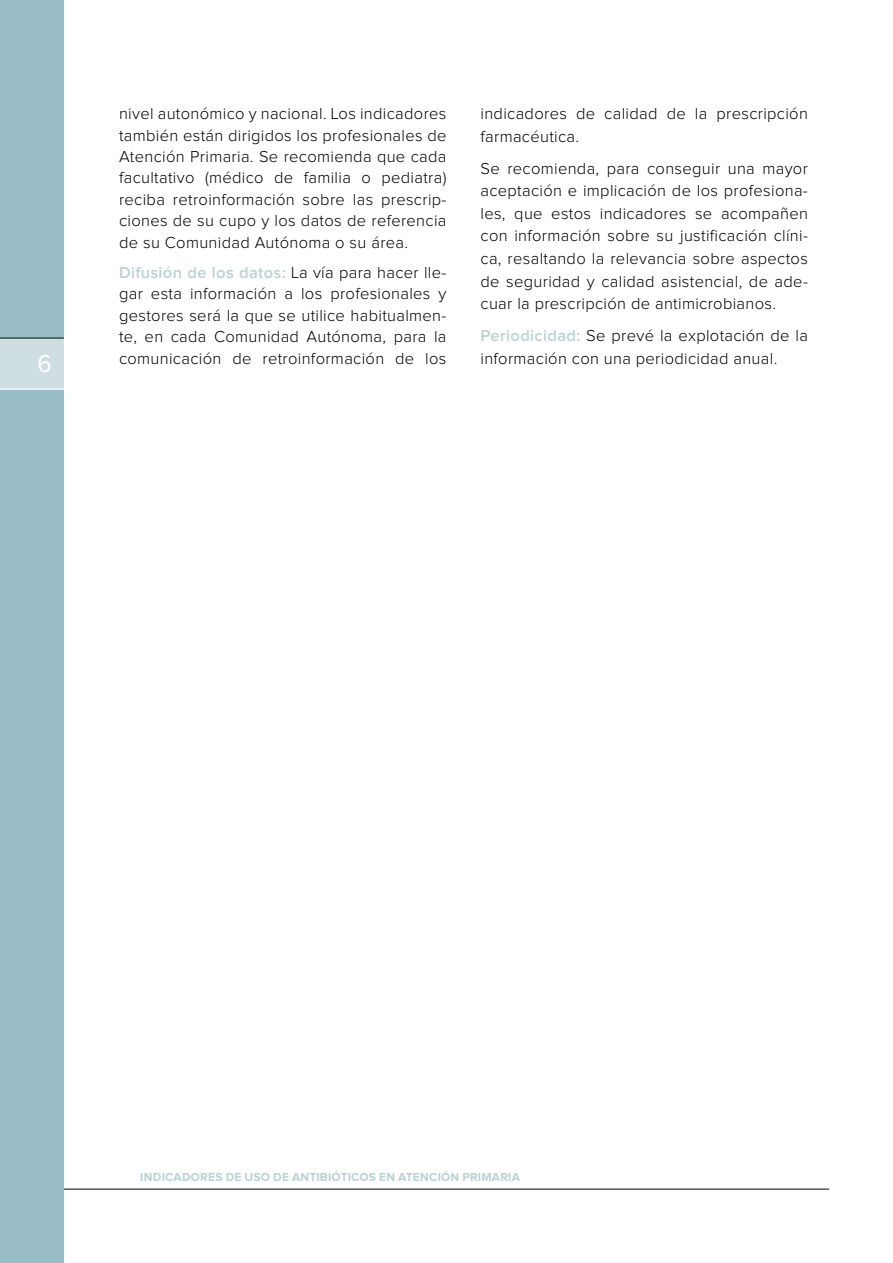
<style>
.page{position:relative;width:893px;height:1263px;background:#fff}
.page>*{position:absolute;margin:0;border:0;box-sizing:border-box;transform-origin:0 0}
.t1{font:25.5px "Proxima Nova";color:#fff;scale:.95 1}
.t2{font:300 16.5px/21.5px "Proxima Nova";letter-spacing:.02em;color:#000;text-align:justify}
.t3{font:700 12px "Proxima Nova";letter-spacing:.02em;color:#bad1d8}
.s1{font-weight:600;color:#bad1d8}
</style>
<div class="page">
<hr style="left:0;top:1189px;width:829px;height:1px;background:#000">
<div style="left:0;top:0;width:64px;height:1263px;background:#99bdc8"></div>
<div style="left:0;top:338px;width:64px;height:51px;background:#cfdee3"></div>
<hr style="left:0;top:338px;width:64px;height:1px;background:#000">
<hr style="left:0;top:389px;width:64px;height:1px;background:#fff">
<h1 class="t1" style="left:37px;top:352px;width:17px">6</h1>
<p class="t2" style="left:119px;top:104px;width:329px">nivel autonómico y nacional. Los indicadores también están dirigidos los profesionales de Atención Primaria. Se recomienda que cada facultativo (médico de familia o pediatra) reciba retroinformación sobre las prescrip&shy;ciones de su cupo y los datos de referencia de su Comunidad Autónoma o su área.</p>
<p class="t2" style="left:119px;top:262px;width:329px"><span class="s1">Difusión de los datos:</span> La vía para hacer lle&shy;gar esta información a los profesionales y gestores será la que se utilice habitualmen&shy;te, en cada Comunidad Autónoma, para la comunicación de retroinformación de los</p>
<p class="t2" style="left:480px;top:103px;width:329px;line-height:22.6px">indicadores de calidad de la prescripción farmacéutica.</p>
<p class="t2" style="left:480px;top:157px;width:329px;line-height:22.6px">Se recomienda, para conseguir una mayor aceptación e implicación de los profesiona&shy;les, que estos indicadores se acompañen con información sobre su justificación clíni&shy;ca, resaltando la relevancia sobre aspectos de seguridad y calidad asistencial, de ade&shy;cuar la prescripción de antimicrobianos.</p>
<p class="t2" style="left:480px;top:325px;width:329px;line-height:22.6px"><span class="s1">Periodicidad:</span> Se prevé la explotación de la información con una periodicidad anual.</p>
<p class="t3" style="left:140px;top:1171px;width:381px">INDICADORES DE USO DE ANTIBIÓTICOS EN ATENCIÓN PRIMARIA</p>
</div>
